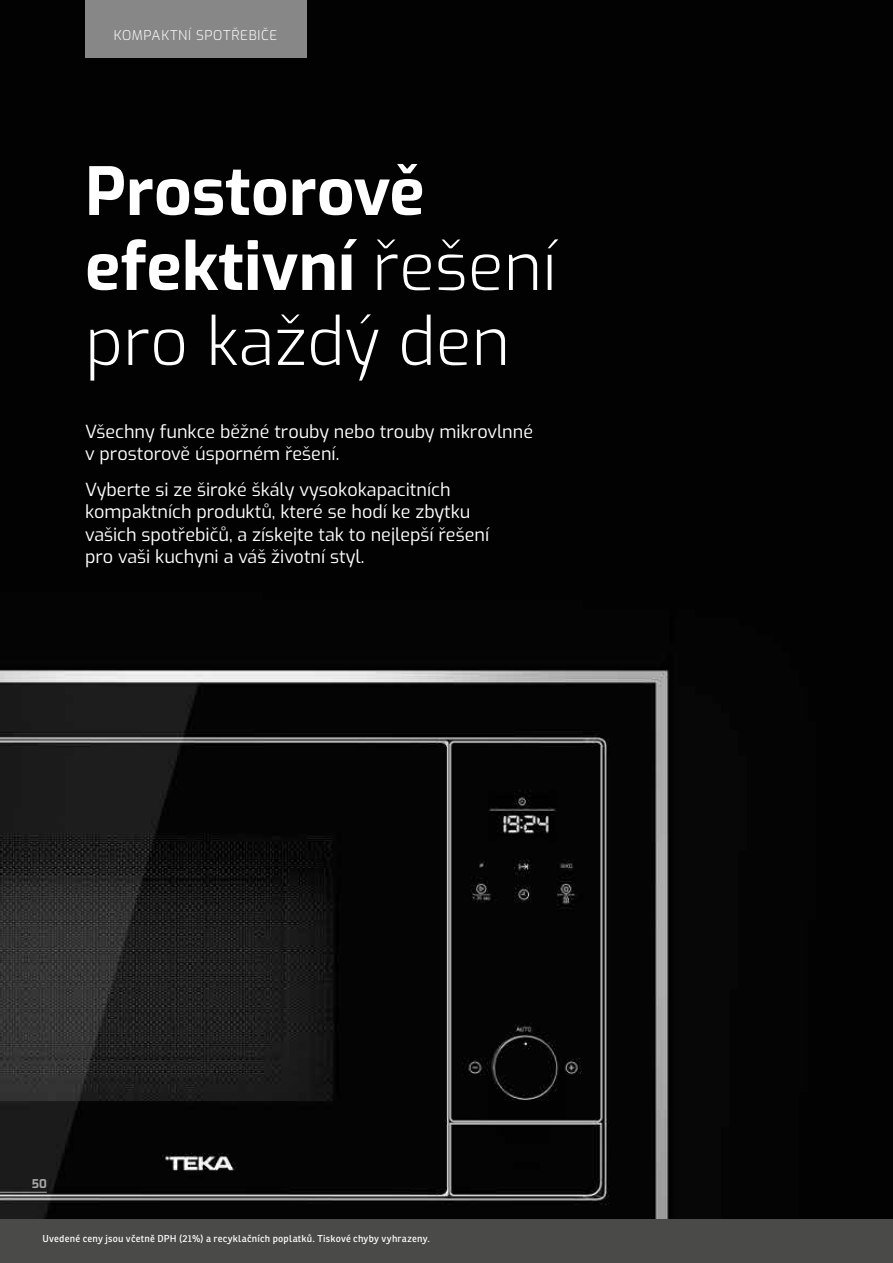
<style>
.page{position:relative;width:893px;height:1263px;background:#fff}
.page>*{position:absolute;margin:0;border:0;box-sizing:border-box;transform-origin:0 0}
.t1{font:700 66px/75px "Exo";color:#fff}
.t2{font:18px/22.5px "Exo";color:#fff}
.t3{font:300 13.5px "Exo";letter-spacing:.05em;color:#fff}
.t4{font:700 12px "Exo";color:#a8a8a7}
.t5{font:9.75px "Ronnia Basic Rg";letter-spacing:.025em;color:#fff}
.s1{font-weight:300}
</style>
<div class="page">
<img style="left:0;top:0;width:893px;height:1219px">
<div style="left:85px;top:0;width:221px;height:57px;background:#878787"></div>
<div style="left:0;top:1219px;width:893px;height:44px;background:#4a4a49"></div>
<hr style="left:0;top:1192px;width:47px;height:1px;background:#a8a8a7">
<p class="t3" style="left:114px;top:25px;width:165px">KOMPAKTNÍ SPOTŘEBIČE</p>
<h1 class="t1" style="left:85px;top:149px;width:473px">Prostorově efektivní <span class="s1">řešení pro každý den</span></h1>
<p class="t2" style="left:85px;top:419px;width:450px">Všechny funkce běžné trouby nebo trouby mikrovlnné v prostorově úsporném řešení.</p>
<p class="t2" style="left:85px;top:477px;width:406px">Vyberte si ze široké škály vysokokapacitních kompaktních produktů, které se hodí ke zbytku vašich spotřebičů, a získejte tak to nejlepší řešení pro vaši kuchyni a váš životní styl.</p>
<p class="t4" style="left:32px;top:1174px;width:17px">50</p>
<p class="t5" style="left:43px;top:1233px;width:389px">Uvedené ceny jsou včetně DPH (21%) a recyklačních poplatků. Tiskové chyby vyhrazeny.</p>
</div>
